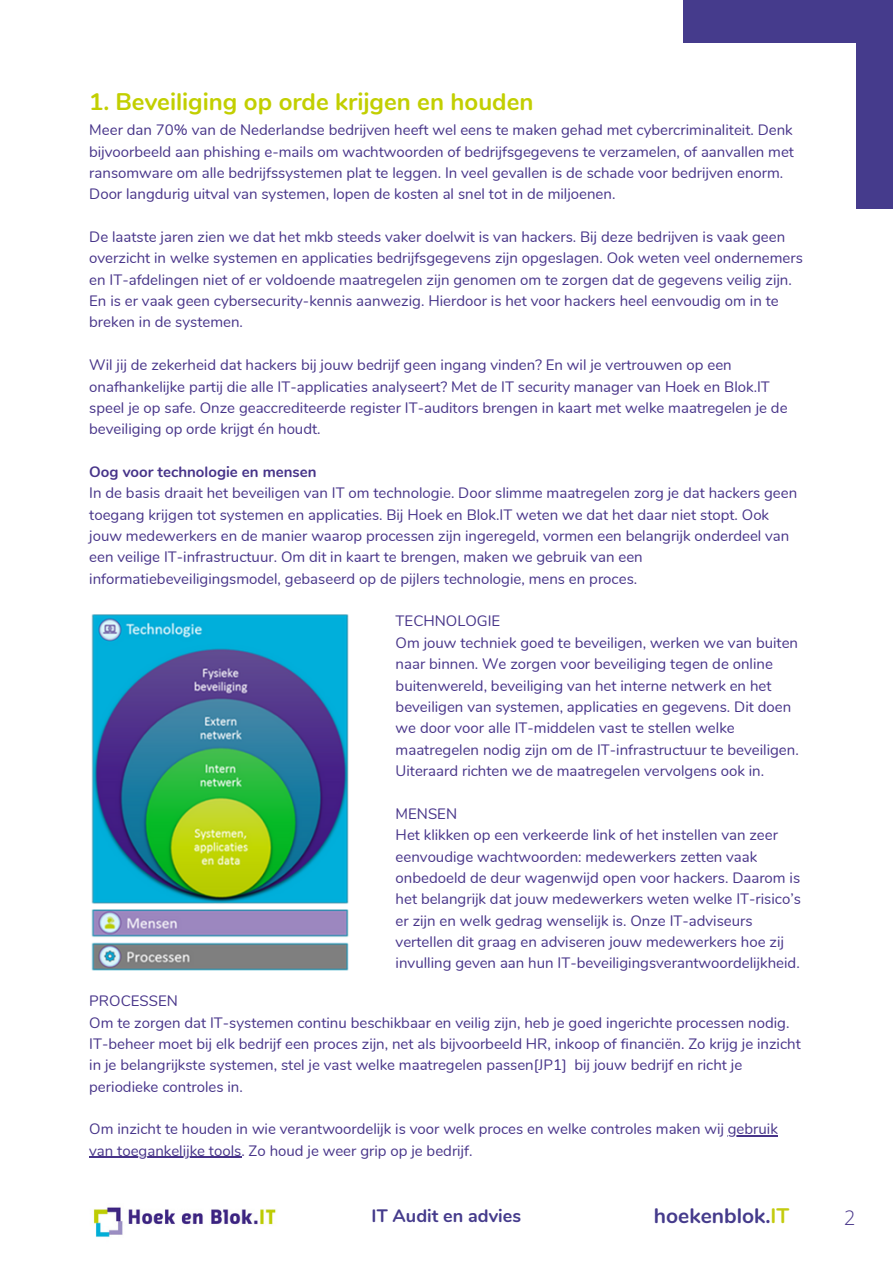
<style>
.page{position:relative;width:893px;height:1264px;background:#fff}
.page>*{position:absolute;margin:0;border:0;box-sizing:border-box;transform-origin:0 0}
.t1{font:700 24px "Nunito";color:#c2cf00}
.t2{font:700 21px "Nunito";color:#453b8c}
.t3{font:300 19.95px "Open Sans";color:#473489}
.t4{font:700 18px "Nunito";color:#453b8c}
.t5{font:15px/21.3px "Nunito";color:#473489}
.t6{font:700 15px "Nunito";color:#473489}
.s1{color:#fff}
.s2{color:#c3cb0e}
</style>
<div class="page">
<div style="left:683px;top:0;width:209px;height:43px;background:#453b8c"></div>
<div style="left:855px;top:0;width:37px;height:209px;background:#453b8c"></div>
<img style="left:93px;top:1207px;width:183px;height:30px">
<img style="left:91px;top:614px;width:258px;height:357px">
<hr style="left:727px;top:1135px;width:50px;height:1px;background:#473489">
<hr style="left:89px;top:1156px;width:152px;height:1px;background:#473489">
<h1 class="t1" style="left:89px;top:86px;width:445px">1.<span class="s1">.</span>Beveiliging op orde krijgen en houden</h1>
<p class="t5" style="left:89px;top:119px;width:706px">Meer dan 70% van de Nederlandse bedrijven heeft wel eens te maken gehad met cybercriminaliteit. Denk bijvoorbeeld aan phishing e-mails om wachtwoorden of bedrijfsgegevens te verzamelen, of aanvallen met ransomware om alle bedrijfssystemen plat te leggen. In veel gevallen is de schade voor bedrijven enorm.<br>Door langdurig uitval van systemen, lopen de kosten al snel tot in de miljoenen.</p>
<p class="t5" style="left:89px;top:226px;width:715px">De laatste jaren zien we dat het mkb steeds vaker doelwit is van hackers. Bij deze bedrijven is vaak geen overzicht in welke systemen en applicaties bedrijfsgegevens zijn opgeslagen. Ook weten veel ondernemers en IT-afdelingen niet of er voldoende maatregelen zijn genomen om te zorgen dat de gegevens veilig zijn.<br>En is er vaak geen cybersecurity-kennis aanwezig. Hierdoor is het voor hackers heel eenvoudig om in te breken in de systemen.</p>
<p class="t5" style="left:89px;top:354px;width:699px">Wil jij de zekerheid dat hackers bij jouw bedrijf geen ingang vinden? En wil je vertrouwen op een onafhankelijke partij die alle IT-applicaties analyseert? Met de IT security manager van Hoek en Blok.IT speel je op safe. Onze geaccrediteerde register IT-auditors brengen in kaart met welke maatregelen je de beveiliging op orde krijgt én houdt.</p>
<p class="t6" style="left:89px;top:462px;width:229px">Oog voor technologie en mensen</p>
<p class="t5" style="left:89px;top:483px;width:709px">In de basis draait het beveiligen van IT om technologie. Door slimme maatregelen zorg je dat hackers geen toegang krijgen tot systemen en applicaties. Bij Hoek en Blok.IT weten we dat het daar niet stopt. Ook jouw medewerkers en de manier waarop processen zijn ingeregeld, vormen een belangrijk onderdeel van een veilige IT-infrastructuur. Om dit in kaart te brengen, maken we gebruik van een informatiebeveiligingsmodel, gebaseerd op de pijlers technologie, mens en proces.</p>
<p class="t5" style="left:395px;top:611px;width:404px">TECHNOLOGIE<br>Om jouw techniek goed te beveiligen, werken we van buiten naar binnen. We zorgen voor beveiliging tegen de online buitenwereld, beveiliging van het interne netwerk en het beveiligen van systemen, applicaties en gegevens. Dit doen we door voor alle IT-middelen vast te stellen welke maatregelen nodig zijn om de IT-infrastructuur te beveiligen.<br>Uiteraard richten we de maatregelen vervolgens ook in.</p>
<p class="t5" style="left:395px;top:803px;width:407px">MENSEN<br>Het klikken op een verkeerde link of het instellen van zeer eenvoudige wachtwoorden: medewerkers zetten vaak onbedoeld de deur wagenwijd open voor hackers. Daarom is het belangrijk dat jouw medewerkers weten welke IT-risico’s er zijn en welk gedrag wenselijk is. Onze IT-adviseurs vertellen dit graag en adviseren jouw medewerkers hoe zij invulling geven aan hun IT-beveiligingsverantwoordelijkheid.</p>
<p class="t5" style="left:89px;top:990px;width:713px">PROCESSEN<br>Om te zorgen dat IT-systemen continu beschikbaar en veilig zijn, heb je goed ingerichte processen nodig.<br>IT-beheer moet bij elk bedrijf een proces zijn, net als bijvoorbeeld HR, inkoop of financiën. Zo krijg je inzicht in je belangrijkste systemen, stel je vast welke maatregelen passen[JP1] bij jouw bedrijf en richt je periodieke controles in.</p>
<p class="t5" style="left:89px;top:1118px;width:690px">Om inzicht te houden in wie verantwoordelijk is voor welk proces en welke controles maken wij gebruik van toegankelijke tools. Zo houd je weer grip op je bedrijf.</p>
<p class="t4" style="left:371px;top:1203px;width:151px">IT Audit en advies</p>
<h2 class="t2" style="left:654px;top:1201px;width:137px">hoekenblok.<span class="s2">IT</span></h2>
<h3 class="t3" style="left:844px;top:1203px;width:13px">2</h3>
</div>
